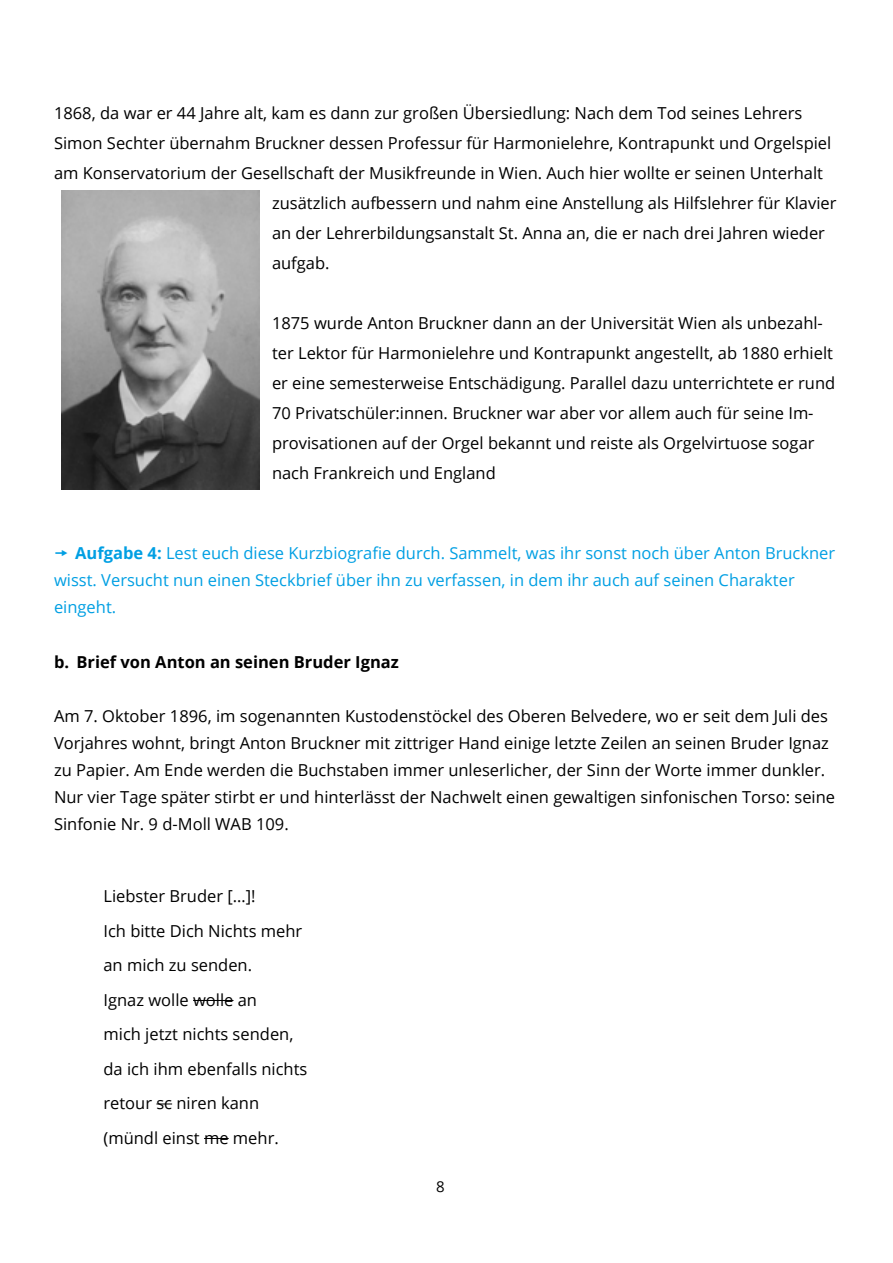
<style>
.page{position:relative;width:893px;height:1263px;background:#fff}
.page>*{position:absolute;margin:0;border:0;box-sizing:border-box;transform-origin:0 0}
.t1{font:16.5px/34.5px "Open Sans";color:#000}
.t2{font:16.5px/27px "Open Sans";color:#009fe3}
.t3{font:700 16.5px "Open Sans";color:#000}
.t4{font:15px "Open Sans";color:#000}
.s1{font-weight:700}
</style>
<div class="page">
<img style="left:61px;top:190px;width:198px;height:299px">
<hr style="left:193px;top:1000px;width:41px;height:1px;background:#000">
<svg style="left:156px;top:1103px;width:16px;height:1px"></svg>
<svg style="left:204px;top:1138px;width:25px;height:1px"></svg>
<p class="t1" style="left:54px;top:95px;width:750px">1868, da war er 44 Jahre alt, kam es dann zur großen Übersiedlung: Nach dem Tod seines Lehrers</p>
<p class="t1" style="left:54px;top:125px;width:779px">Simon Sechter übernahm Bruckner dessen Professur für Harmonielehre, Kontrapunkt und Orgelspiel</p>
<p class="t1" style="left:54px;top:155px;width:771px">am Konservatorium der Gesellschaft der Musikfreunde in Wien. Auch hier wollte er seinen Unterhalt</p>
<p class="t1" style="left:272px;top:185px;width:566px">zusätzlich aufbessern und nahm eine Anstellung als Hilfslehrer für Klavier</p>
<p class="t1" style="left:272px;top:215px;width:554px">an der Lehrerbildungsanstalt St. Anna an, die er nach drei Jahren wieder</p>
<p class="t1" style="left:272px;top:245px;width:59px">aufgab.</p>
<p class="t1" style="left:272px;top:307px;width:565px;line-height:30px">1875 wurde Anton Bruckner dann an der Universität Wien als unbezahl&shy;ter Lektor für Harmonielehre und Kontrapunkt angestellt, ab 1880 erhielt er eine semesterweise Entschädigung. Parallel dazu unterrichtete er rund 70 Privatschüler:innen. Bruckner war aber vor allem auch für seine Im&shy;provisationen auf der Orgel bekannt und reiste als Orgelvirtuose sogar nach Frankreich und England</p>
<p class="t2" style="left:54px;top:539px;width:783px">▼ <span class="s1">Aufgabe 4:</span> Lest euch diese Kurzbiografie durch. Sammelt, was ihr sonst noch über Anton Bruckner wisst. Versucht nun einen Steckbrief über ihn zu verfassen, in dem ihr auch auf seinen Charakter eingeht.</p>
<p class="t3" style="left:54px;top:650px;width:346px">b. Brief von Anton an seinen Bruder Ignaz</p>
<p class="t1" style="left:54px;top:702px;width:783px;line-height:27px">Am 7. Oktober 1896, im sogenannten Kustodenstöckel des Oberen Belvedere, wo er seit dem Juli des Vorjahres wohnt, bringt Anton Bruckner mit zittriger Hand einige letzte Zeilen an seinen Bruder Ignaz zu Papier. Am Ende werden die Buchstaben immer unleserlicher, der Sinn der Worte immer dunkler.<br>Nur vier Tage später stirbt er und hinterlässt der Nachwelt einen gewaltigen sinfonischen Torso: seine Sinfonie Nr. 9 d-Moll WAB 109.</p>
<p class="t1" style="left:103px;top:879px;width:205px">Liebster Bruder […]!<br>Ich bitte Dich Nichts mehr an mich zu senden.<br>Ignaz wolle wolle an<br>mich jetzt nichts senden, da ich ihm ebenfalls nichts retour sc niren kann (mündl einst me mehr.</p>
<p class="t4" style="left:436px;top:1177px;width:10px">8</p>
</div>
